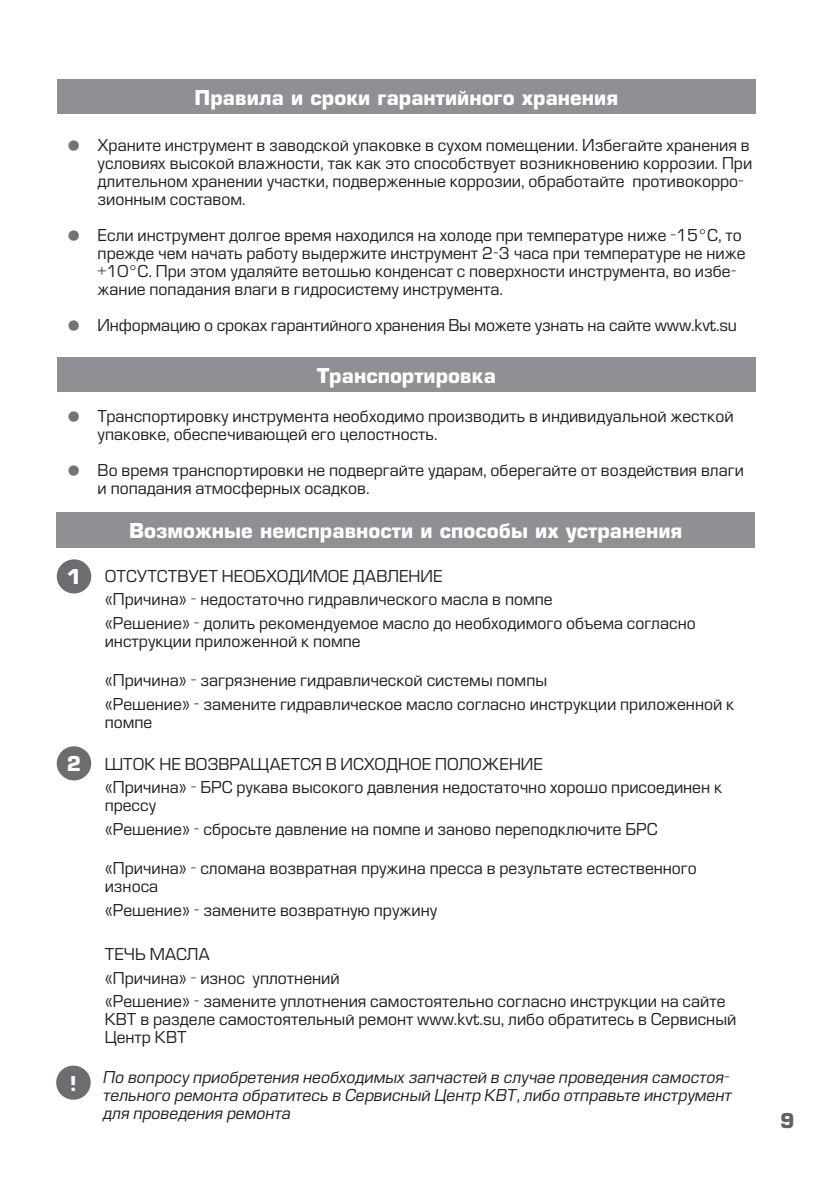
<style>
.page{position:relative;width:840px;height:1191px;background:#fff}
.page>*{position:absolute;margin:0;border:0;box-sizing:border-box;transform-origin:0 0}
.t1{font:700 20px "Europe";color:#fff}
.t2{font:700 20px "Europe";color:#636366}
.t3{font:16px/18px "Europe";color:#231f20}
.t4{font:italic 16px/18px "Europe";color:#231f20;text-align:justify}
.s1{font-size:48px;color:#727376}
</style>
<div class="page">
<div style="left:57px;top:512px;width:697px;height:35px;background:#8e9093"></div>
<div style="left:57px;top:559px;width:34px;height:34px;background:#6c6d70;border-radius:50%"></div>
<div style="left:57px;top:746px;width:34px;height:34px;background:#6c6d70;border-radius:50%"></div>
<div style="left:56px;top:1065px;width:35px;height:34px;background:#6c6d70;border-radius:50%"></div>
<div style="left:57px;top:79px;width:698px;height:35px;background:#8e9093"></div>
<div style="left:57px;top:357px;width:698px;height:35px;background:#8e9093"></div>
<p class="t1" style="left:194px;top:86px;width:425px">Правила и сроки гарантийного хранения</p>
<p class="t3" style="left:98px;top:137px;width:655px;text-indent:-40px"><span class="s1">•</span> Храните инструмент в заводской упаковке в сухом помещении. Избегайте хранения в условиях высокой влажности, так как это способствует возникновению коррозии. При длительном хранении участки, подверженные коррозии, обработайте противокорро&shy;зионным составом.</p>
<p class="t3" style="left:98px;top:227px;width:649px;text-indent:-40px"><span class="s1">•</span> Если инструмент долгое время находился на холоде при температуре ниже -15°С, то прежде чем начать работу выдержите инструмент 2-3 часа при температуре не ниже +10°С. При этом удаляйте ветошью конденсат с поверхности инструмента, во избе&shy;жание попадания влаги в гидросистему инструмента.</p>
<p class="t3" style="left:58px;top:317px;width:680px"><span class="s1">•</span> Информацию о сроках гарантийного хранения Вы можете узнать на сайте www.kvt.su</p>
<p class="t1" style="left:317px;top:363px;width:180px">Транспортировка</p>
<p class="t3" style="left:98px;top:407px;width:637px;text-indent:-40px"><span class="s1">•</span> Транспортировку инструмента необходимо производить в индивидуальной жесткой упаковке, обеспечивающей его целостность.</p>
<p class="t3" style="left:98px;top:461px;width:647px;text-indent:-40px"><span class="s1">•</span> Во время транспортировки не подвергайте ударам, оберегайте от воздействия влаги и попадания атмосферных осадков.</p>
<p class="t1" style="left:67px;top:565px;width:16px">1</p>
<p class="t1" style="left:67px;top:752px;width:16px">2</p>
<p class="t1" style="left:70px;top:1071px;width:8px">!</p>
<p class="t1" style="left:129px;top:519px;width:554px">Возможные неисправности и способы их устранения</p>
<p class="t3" style="left:105px;top:564px;width:592px;line-height:23.6px">ОТСУТСТВУЕТ НЕОБХОДИМОЕ ДАВЛЕНИЕ<br>«Причина» - недостаточно гидравлического масла в помпе<br>«Решение» - долить рекомендуемое масло до необходимого объема согласно</p>
<p class="t3" style="left:105px;top:632px;width:257px">инструкции приложенной к помпе</p>
<p class="t3" style="left:105px;top:669px;width:630px;line-height:23.6px">«Причина» - загрязнение гидравлической системы помпы<br>«Решение» - замените гидравлическое масло согласно инструкции приложенной к</p>
<p class="t3" style="left:105px;top:713px;width:49px">помпе</p>
<p class="t3" style="left:105px;top:752px;width:618px;line-height:23.6px">ШТОК НЕ ВОЗВРАЩАЕТСЯ В ИСХОДНОЕ ПОЛОЖЕНИЕ<br>«Причина» - БРС рукава высокого давления недостаточно хорошо присоединен к</p>
<p class="t3" style="left:105px;top:794px;width:554px;line-height:23.6px">прессу<br>«Решение» - сбросьте давление на помпе и заново переподключите БРС</p>
<p class="t3" style="left:105px;top:859px;width:593px">«Причина» - сломана возвратная пружина пресса в результате естественного износа</p>
<p class="t3" style="left:105px;top:901px;width:334px">«Решение» - замените возвратную пружину</p>
<p class="t3" style="left:105px;top:942px;width:622px;line-height:23.6px">ТЕЧЬ МАСЛА<br>«Причина» - износ уплотнений<br>«Решение» - замените уплотнения самостоятельно согласно инструкции на сайте</p>
<p class="t3" style="left:105px;top:1010px;width:632px">КВТ в разделе самостоятельный ремонт www.kvt.su, либо обратитесь в Сервисный<br>Центр КВТ</p>
<p class="t4" style="left:103px;top:1068px;width:629px">По вопросу приобретения необходимых запчастей в случае проведения самостоя&shy;тельного ремонта обратитесь в Сервисный Центр КВТ, либо отправьте инструмент для проведения ремонта</p>
<p class="t2" style="left:779px;top:1108px;width:16px">9</p>
</div>
